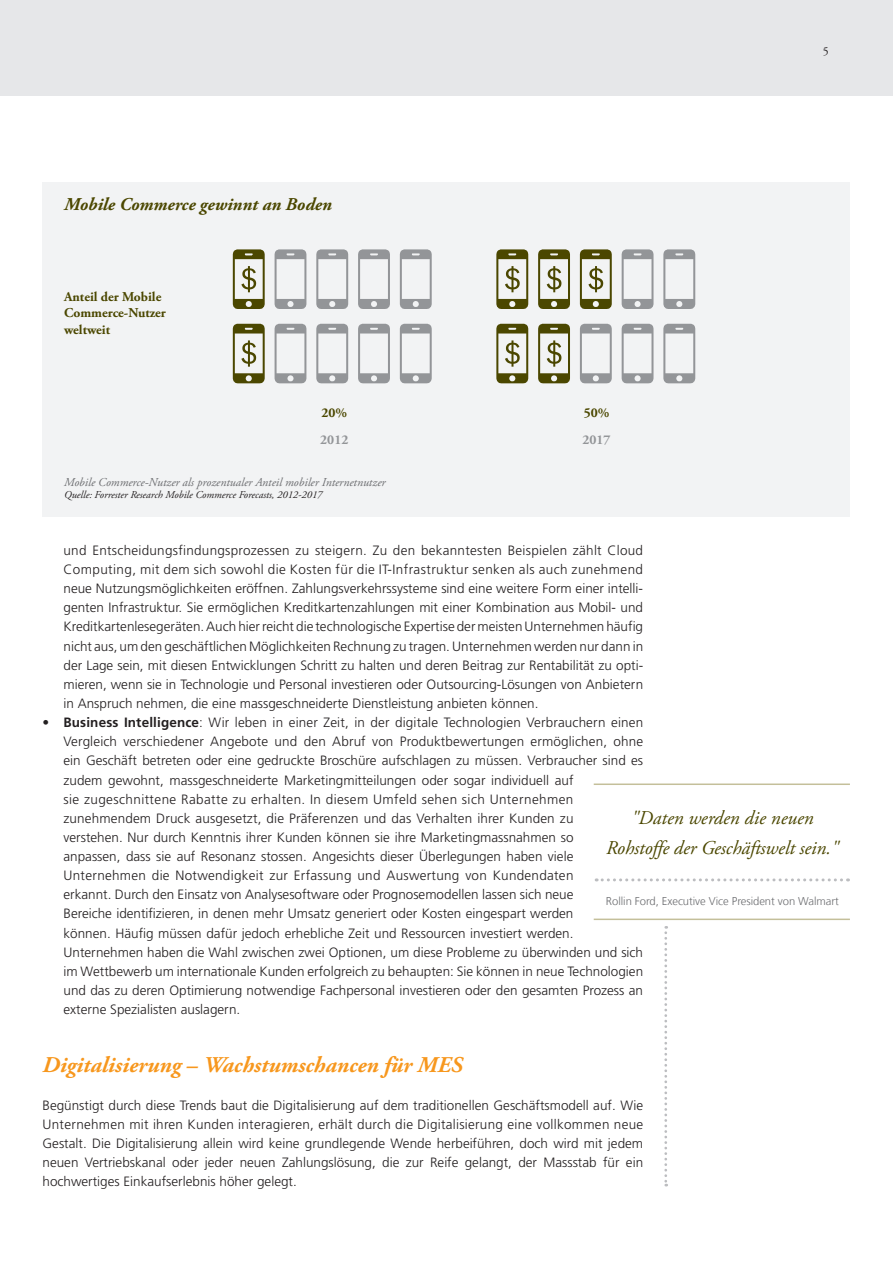
<style>
.page{position:relative;width:893px;height:1263px;background:#fff}
.page>*{position:absolute;margin:0;border:0;box-sizing:border-box;transform-origin:0 0}
.t1{font:italic 700 22.5px "Adobe Garamond Pro";color:#f7971d}
.t2{font:italic 19.5px/30px "Adobe Garamond Pro";letter-spacing:-.005em;color:#4b4700;text-align:center}
.t3{font:italic 700 18px "Adobe Garamond Pro";color:#4b4700}
.t4{font:300 13.5px/19.2px "Frutiger LT Pro";color:#231f20;text-align:justify}
.t5{font:700 13.5px/16.2px "Adobe Garamond Pro";color:#4b4700}
.t6{font:700 13.5px "Adobe Garamond Pro";color:#939598}
.t7{font:italic 12px "Adobe Garamond Pro";color:#6c6d70}
.t8{font:12px "Adobe Garamond Pro";color:#231f20}
.t9{font:300 11.25px "Frutiger LT Com";letter-spacing:-.005em;color:#6c6d70}
.t10{font:italic 10.5px "Adobe Garamond Pro";color:#231f20}
.s1{font-weight:700}
</style>
<div class="page">
<svg style="left:664px;top:926px;width:3px;height:260px"></svg>
<div style="left:0;top:0;width:893px;height:96px;background:#e6e7e9"></div>
<hr style="left:594px;top:783px;width:256px;height:2px;background:#c4bf9a">
<svg style="left:596px;top:878px;width:252px;height:3px"></svg>
<hr style="left:594px;top:918px;width:256px;height:2px;background:#c4bf9a">
<div style="left:43px;top:182px;width:807px;height:335px;background:#f2f3f4"></div>
<svg style="left:233px;top:324px;width:32px;height:59px"></svg>
<svg style="left:275px;top:324px;width:31px;height:59px"></svg>
<svg style="left:316px;top:324px;width:32px;height:59px"></svg>
<svg style="left:358px;top:324px;width:32px;height:59px"></svg>
<svg style="left:400px;top:324px;width:32px;height:59px"></svg>
<svg style="left:233px;top:249px;width:32px;height:60px"></svg>
<svg style="left:275px;top:249px;width:31px;height:60px"></svg>
<svg style="left:316px;top:249px;width:32px;height:60px"></svg>
<svg style="left:358px;top:249px;width:32px;height:60px"></svg>
<svg style="left:400px;top:249px;width:32px;height:60px"></svg>
<svg style="left:496px;top:324px;width:32px;height:59px"></svg>
<svg style="left:580px;top:324px;width:32px;height:59px"></svg>
<svg style="left:622px;top:324px;width:31px;height:59px"></svg>
<svg style="left:663px;top:324px;width:32px;height:59px"></svg>
<svg style="left:496px;top:249px;width:32px;height:60px"></svg>
<svg style="left:622px;top:249px;width:31px;height:60px"></svg>
<svg style="left:663px;top:249px;width:32px;height:60px"></svg>
<svg style="left:538px;top:249px;width:32px;height:60px"></svg>
<svg style="left:580px;top:249px;width:32px;height:60px"></svg>
<svg style="left:538px;top:324px;width:32px;height:59px"></svg>
<h3 class="t3" style="left:64px;top:194px;width:269px">Mobile Commerce gewinnt an Boden</h3>
<p class="t5" style="left:64px;top:289px;width:103px">Anteil der Mobile<br>Commerce-Nutzer weltweit</p>
<p class="t5" style="left:321px;top:405px;width:27px">20%</p>
<p class="t6" style="left:320px;top:432px;width:30px">2012</p>
<p class="t7" style="left:64px;top:475px;width:323px">Mobile Commerce-Nutzer als prozentualer Anteil mobiler Internetnutzer</p>
<p class="t10" style="left:64px;top:488px;width:260px">Quelle: Forrester Research Mobile Commerce Forecasts, 2012-2017</p>
<p class="t5" style="left:584px;top:405px;width:27px">50%</p>
<p class="t6" style="left:583px;top:432px;width:30px">2017</p>
<p class="t8" style="left:823px;top:44px;width:7px">5</p>
<p class="t4" style="left:64px;top:541px;width:581px">und Entscheidungsfindungsprozessen zu steigern. Zu den bekanntesten Beispielen zählt Cloud Computing, mit dem sich sowohl die Kosten für die IT-Infrastruktur senken als auch zunehmend neue Nutzungsmöglichkeiten eröffnen. Zahlungsverkehrssysteme sind eine weitere Form einer intelli&shy;genten Infrastruktur. Sie ermöglichen Kreditkartenzahlungen mit einer Kombination aus Mobil- und Kreditkartenlesegeräten. Auch hier reicht die technologische Expertise der meisten Unternehmen häufig nicht aus, um den geschäftlichen Möglichkeiten Rechnung zu tragen. Unternehmen werden nur dann in der Lage sein, mit diesen Entwicklungen Schritt zu halten und deren Beitrag zur Rentabilität zu opti&shy;mieren, wenn sie in Technologie und Personal investieren oder Outsourcing-Lösungen von Anbietern in Anspruch nehmen, die eine massgeschneiderte Dienstleistung anbieten können.</p>
<p class="t4" style="left:64px;top:713px;width:581px;text-align:left;text-indent:-21px"><span class="s1">• Business Intelligence</span>: Wir leben in einer Zeit, in der digitale Technologien Verbrauchern einen Vergleich verschiedener Angebote und den Abruf von Produktbewertungen ermöglichen, ohne ein Geschäft betreten oder eine gedruckte Broschüre aufschlagen zu müssen. Verbraucher sind es zudem gewohnt, massgeschneiderte Marketingmitteilungen oder sogar individuell auf<br>sie zugeschnittene Rabatte zu erhalten. In diesem Umfeld sehen sich Unternehmen zunehmendem Druck ausgesetzt, die Präferenzen und das Verhalten ihrer Kunden zu<br>verstehen. Nur durch Kenntnis ihrer Kunden können sie ihre Marketingmassnahmen so<br>anpassen, dass sie auf Resonanz stossen. Angesichts dieser Überlegungen haben viele Unternehmen die Notwendigkeit zur Erfassung und Auswertung von Kundendaten<br>erkannt. Durch den Einsatz von Analysesoftware oder Prognosemodellen lassen sich neue<br>Bereiche identifizieren, in denen mehr Umsatz generiert oder Kosten eingespart werden<br>können. Häufig müssen dafür jedoch erhebliche Zeit und Ressourcen investiert werden.<br>Unternehmen haben die Wahl zwischen zwei Optionen, um diese Probleme zu überwinden und sich im Wettbewerb um internationale Kunden erfolgreich zu behaupten: Sie können in neue Technologien und das zu deren Optimierung notwendige Fachpersonal investieren oder den gesamten Prozess an externe Spezialisten auslagern.</p>
<h1 class="t1" style="left:43px;top:1051px;width:422px">Digitalisierung – Wachstumschancen für MES</h1>
<p class="t4" style="left:43px;top:1096px;width:602px">Begünstigt durch diese Trends baut die Digitalisierung auf dem traditionellen Geschäftsmodell auf. Wie Unternehmen mit ihren Kunden interagieren, erhält durch die Digitalisierung eine vollkommen neue Gestalt. Die Digitalisierung allein wird keine grundlegende Wende herbeiführen, doch wird mit jedem neuen Vertriebskanal oder jeder neuen Zahlungslösung, die zur Reife gelangt, der Massstab für ein hochwertiges Einkaufserlebnis höher gelegt.</p>
<h2 class="t2" style="left:606px;top:803px;width:234px">"Daten werden die neuen<br>Rohstoffe der Geschäftswelt sein."</h2>
<p class="t9" style="left:606px;top:894px;width:234px">Rollin Ford, Executive Vice President von Walmart</p>
</div>
